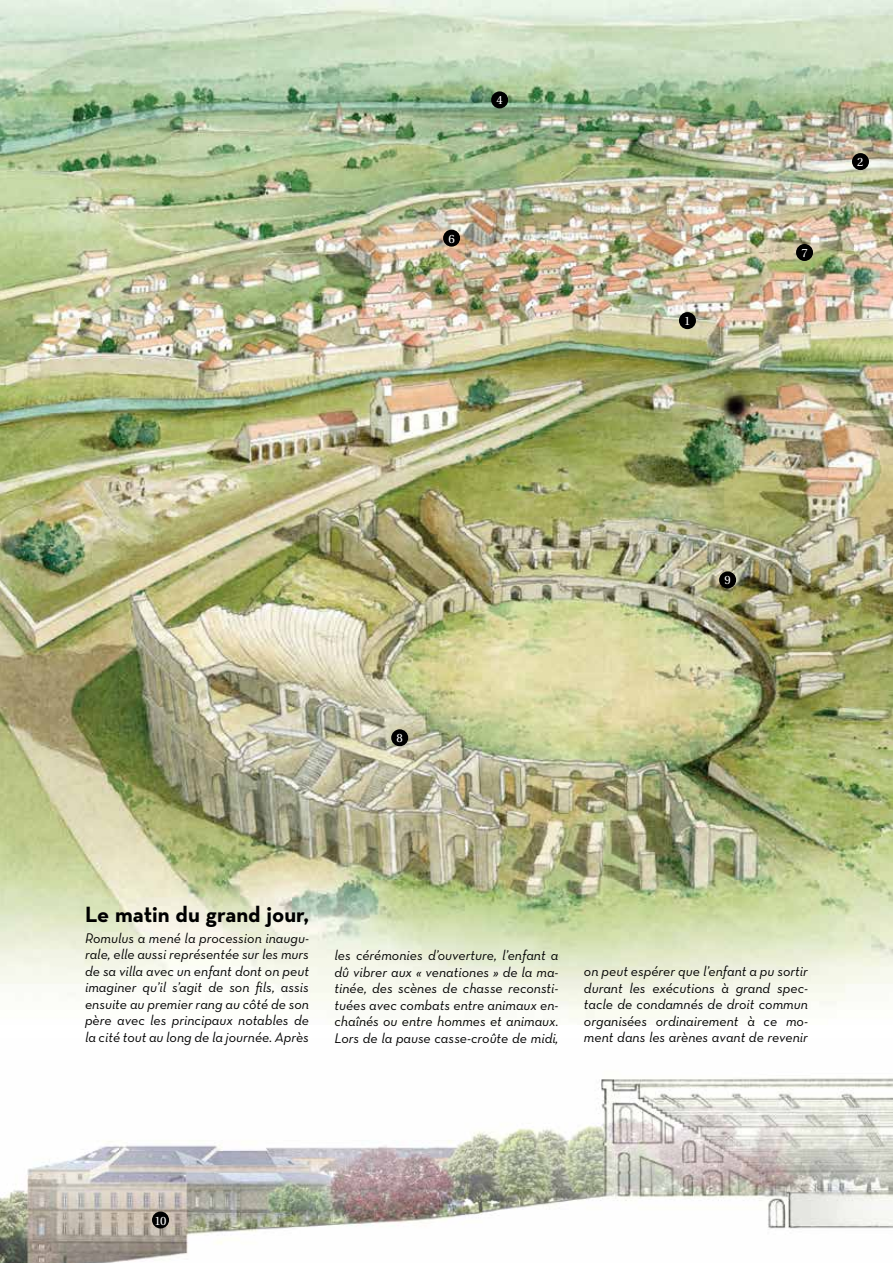
<style>
.page{position:relative;width:893px;height:1263px;background:#fff}
.page>*{position:absolute;margin:0;border:0;box-sizing:border-box;transform-origin:0 0}
.t1{font:700 22.5px "Neutra Text";color:#000}
.t2{font:14.25px/16.5px "Neutra Text Book Italic Alt";color:#000;text-align:justify}
.t3{font:12px "Utopia";color:#fff}
</style>
<div class="page">
<img style="left:0;top:0;width:893px;height:1019px">
<img style="left:0;top:1078px;width:893px;height:185px">
<div style="left:679px;top:312px;width:17px;height:17px;background:#000;border-radius:50%"></div>
<div style="left:391px;top:729px;width:17px;height:17px;background:#000;border-radius:50%"></div>
<div style="left:719px;top:571px;width:17px;height:17px;background:#000;border-radius:50%"></div>
<div style="left:443px;top:230px;width:17px;height:17px;background:#000;border-radius:50%"></div>
<div style="left:796px;top:244px;width:17px;height:17px;background:#000;border-radius:50%"></div>
<div style="left:852px;top:153px;width:17px;height:17px;background:#000;border-radius:50%"></div>
<div style="left:491px;top:91px;width:17px;height:17px;background:#000;border-radius:50%"></div>
<div style="left:152px;top:1211px;width:17px;height:17px;background:#000;border-radius:50%"></div>
<p class="t3" style="left:496px;top:94px;width:8px">4</p>
<p class="t3" style="left:448px;top:232px;width:8px">6</p>
<p class="t3" style="left:684px;top:314px;width:8px">1</p>
<p class="t3" style="left:801px;top:246px;width:8px">7</p>
<p class="t3" style="left:857px;top:155px;width:8px">2</p>
<p class="t3" style="left:397px;top:732px;width:8px">8</p>
<p class="t3" style="left:724px;top:574px;width:8px">9</p>
<h1 class="t1" style="left:85px;top:900px;width:225px">Le matin du grand jour,</h1>
<p class="t2" style="left:85px;top:929px;width:225px">Romulus a mené la procession inaugu&shy;rale, elle aussi représentée sur les murs de sa villa avec un enfant dont on peut imaginer qu’il s’agit de son fils, assis ensuite au premier rang au côté de son père avec les principaux notables de la cité tout au long de la journée. Après</p>
<p class="t2" style="left:334px;top:947px;width:225px">les cérémonies d’ouverture, l’enfant a dû vibrer aux « venationes » de la ma&shy;tinée, des scènes de chasse reconsti&shy;tuées avec combats entre animaux en&shy;chaînés ou entre hommes et animaux.<br>Lors de la pause casse-croûte de midi,</p>
<p class="t2" style="left:584px;top:963px;width:225px">on peut espérer que l’enfant a pu sortir durant les exécutions à grand spec&shy;tacle de condamnés de droit commun organisées ordinairement à ce mo&shy;ment dans les arènes avant de revenir</p>
<p class="t3" style="left:155px;top:1214px;width:13px">10</p>
</div>
